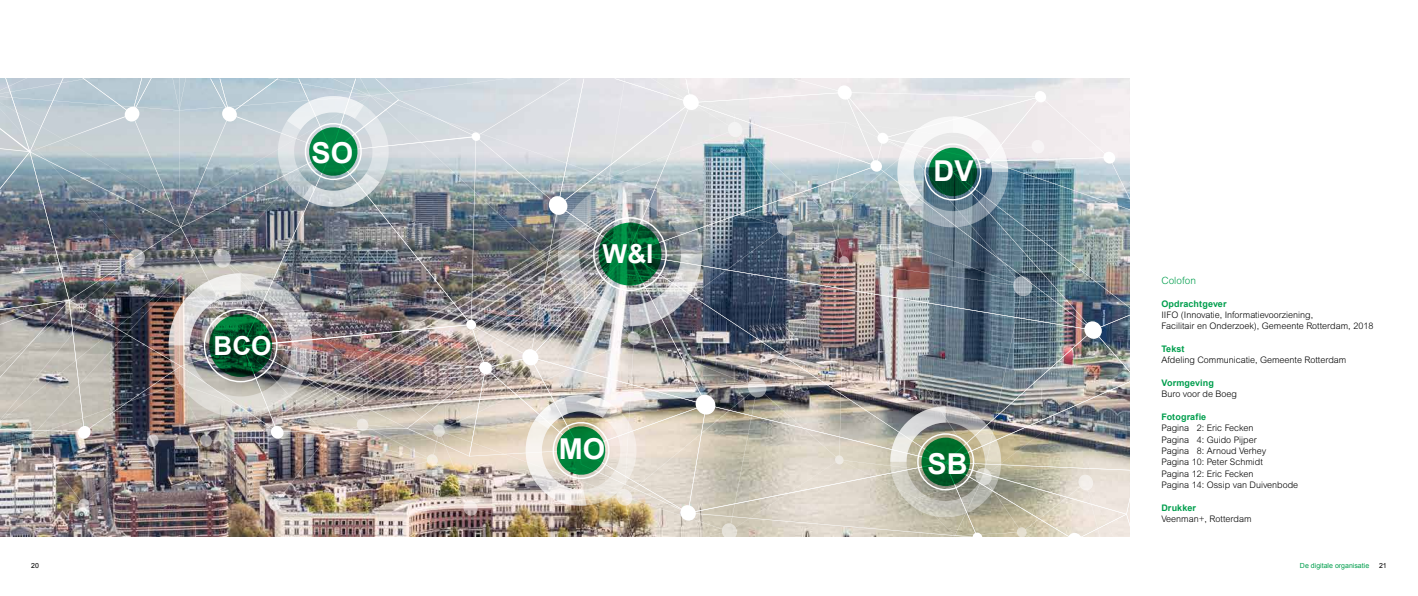
<style>
.page{position:relative;width:1418px;height:596px;background:#fff}
.page>*{position:absolute;margin:0;border:0;box-sizing:border-box;transform-origin:0 0}
.t1{font:700 28.8px "Arial";color:#fff}
.t2{font:700 26.2px "Arial";color:#fff}
.t3{font:300 10px "Arial MT Std";color:#009e4d}
.t4{font:300 9px/11.3px "Arial MT Std";color:#000}
.t5{font:700 9px "Arial";letter-spacing:.015em;color:#009e4d}
.t6{font:7px "Arial";color:#009e4d}
.t7{font:7px "Arial";color:#000}
</style>
<div class="page">
<img style="left:0;top:78px;width:1130px;height:459px">
<h1 class="t1" style="left:311px;top:133px;width:43px">SO</h1>
<h2 class="t2" style="left:213px;top:329px;width:60px">BCO</h2>
<h2 class="t2" style="left:602px;top:236px;width:52px">W&amp;I</h2>
<h1 class="t1" style="left:558px;top:429px;width:48px">MO</h1>
<h1 class="t1" style="left:933px;top:152px;width:41px">DV</h1>
<h1 class="t1" style="left:927px;top:444px;width:41px">SB</h1>
<p class="t3" style="left:1161px;top:274px;width:36px">Colofon</p>
<p class="t5" style="left:1161px;top:297px;width:67px">Opdrachtgever</p>
<p class="t4" style="left:1161px;top:309px;width:213px">IIFO (Innovatie, Informatievoorziening,<br>Facilitair en Onderzoek), Gemeente Rotterdam, 2018</p>
<p class="t5" style="left:1161px;top:342px;width:25px">Tekst</p>
<p class="t4" style="left:1161px;top:354px;width:187px">Afdeling Communicatie, Gemeente Rotterdam</p>
<p class="t5" style="left:1161px;top:376px;width:54px">Vormgeving</p>
<p class="t4" style="left:1161px;top:388px;width:77px">Buro voor de Boeg</p>
<p class="t5" style="left:1161px;top:410px;width:46px">Fotografie</p>
<p class="t4" style="left:1161px;top:422px;width:138px">Pagina 2: Eric Fecken<br>Pagina 4: Guido Pijper<br>Pagina 8: Arnoud Verhey<br>Pagina 10: Peter Schmidt<br>Pagina 12: Eric Fecken<br>Pagina 14: Ossip van Duivenbode</p>
<p class="t5" style="left:1161px;top:501px;width:36px">Drukker</p>
<p class="t4" style="left:1161px;top:513px;width:92px">Veenman+, Rotterdam</p>
<p class="t7" style="left:31px;top:560px;width:9px">20</p>
<p class="t6" style="left:1299px;top:560px;width:71px">De digitale organisatie</p>
<p class="t7" style="left:1378px;top:560px;width:9px">21</p>
</div>
